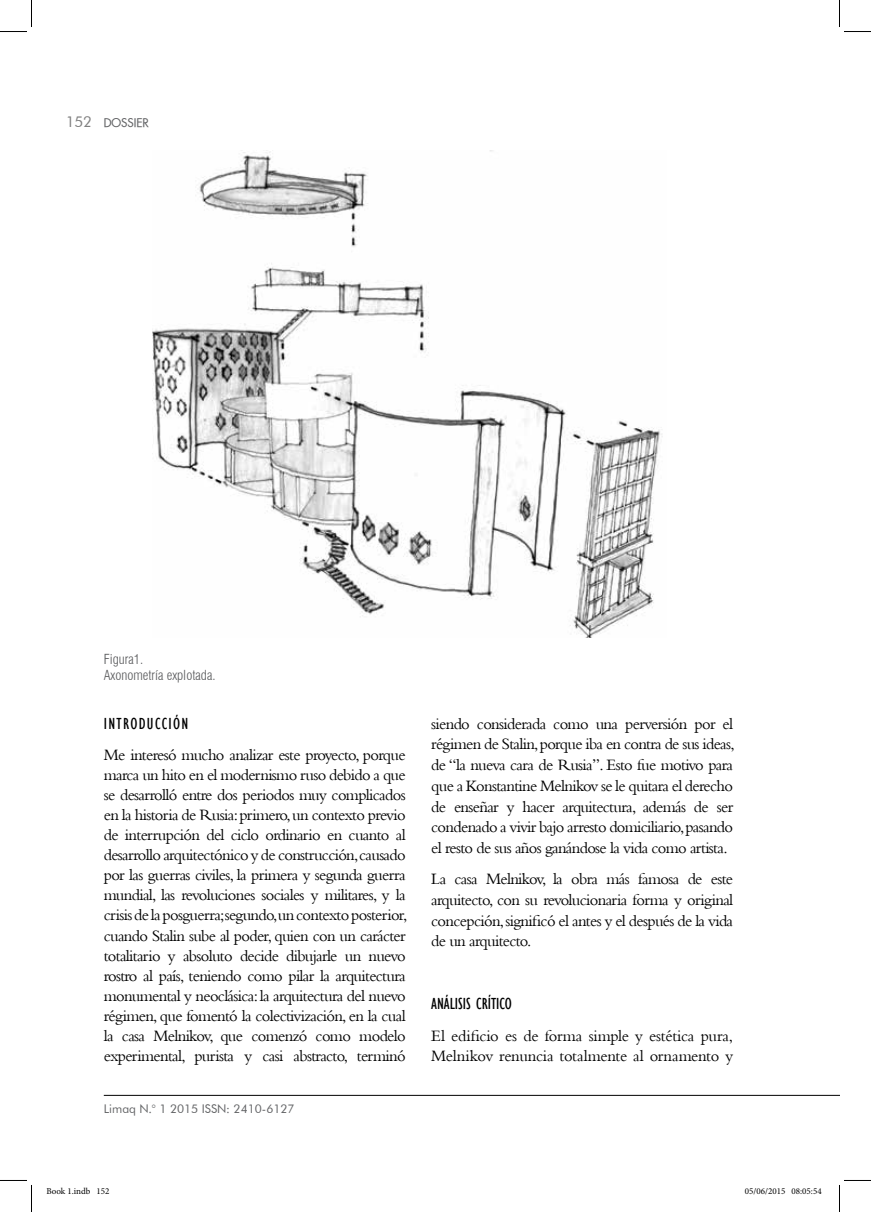
<style>
.page{position:relative;width:871px;height:1212px;background:#fff}
.page>*{position:absolute;margin:0;border:0;box-sizing:border-box;transform-origin:0 0}
.t1{font:16.5px/20.1px "Bembo";letter-spacing:-.04em;color:#000;text-align:justify}
.t2{font:16.5px/20.7px "Bembo";letter-spacing:-.015em;color:#000}
.t3{font:condensed 16.5px "Gill Sans";color:#000}
.t4{font:condensed 16.5px "Gill Sans";letter-spacing:.08em;color:#000}
.t5{font:15px "Futura BT";color:#000}
.t6{font:300 condensed 13.5px/16.2px "Swiss 721 BT";color:#58595b}
.t7{font:12px "Futura BT";color:#636466}
.t8{font:12px "Fusi Normal";color:#636466}
.t9{font:9px "Minion Pro";color:#000}
</style>
<div class="page">
<hr style="left:104px;top:1094px;width:735px;height:1px;background:#000">
<img style="left:152px;top:151px;width:511px;height:486px">
<svg style="left:0;top:0;width:32px;height:32px"></svg>
<svg style="left:0;top:1180px;width:32px;height:31px"></svg>
<svg style="left:839px;top:0;width:32px;height:32px"></svg>
<svg style="left:839px;top:1180px;width:32px;height:31px"></svg>
<p class="t5" style="left:66px;top:113px;width:28px">152</p>
<p class="t8" style="left:104px;top:115px;width:46px">DOSSIER</p>
<p class="t6" style="left:104px;top:650px;width:113px">Figura1.<br>Axonometría explotada.</p>
<p class="t4" style="left:104px;top:713px;width:86px">INTRODUCCIÓN</p>
<p class="t1" style="left:104px;top:743px;width:305px">Me interesó mucho analizar este proyecto, porque marca un hito en el modernismo ruso debido a que se desarrolló entre dos periodos muy complicados en la historia de Rusia: primero, un contexto previo de interrupción del ciclo ordinario en cuanto al desarrollo arquitectónico y de construcción,causado por las guerras civiles, la primera y segunda guerra mundial, las revoluciones sociales y militares, y la crisis de la posguerra;segundo,un contexto posterior, cuando Stalin sube al poder, quien con un carácter totalitario y absoluto decide dibujarle un nuevo rostro al país, teniendo como pilar la arquitectura monumental y neoclásica: la arquitectura del nuevo régimen, que fomentó la colectivización, en la cual la casa Melnikov, que comenzó como modelo experimental, purista y casi abstracto, terminó</p>
<p class="t7" style="left:104px;top:1100px;width:192px">Limaq N.° 1 2015 ISSN: 2410-6127</p>
<p class="t1" style="left:431px;top:712px;width:305px;line-height:20.7px">siendo considerada como una perversión por el régimen de Stalin, porque iba en contra de sus ideas, de “la nueva cara de Rusia”. Esto fue motivo para que a Konstantine Melnikov se le quitara el derecho de enseñar y hacer arquitectura, además de ser condenado a vivir bajo arresto domiciliario, pasando el resto de sus años ganándose la vida como artista.</p>
<p class="t1" style="left:431px;top:868px;width:303px;line-height:20.7px">La casa Melnikov, la obra más famosa de este arquitecto, con su revolucionaria forma y original concepción, significó el antes y el después de la vida de un arquitecto.</p>
<p class="t3" style="left:431px;top:993px;width:82px">ANÁLISIS CRÍTICO</p>
<p class="t2" style="left:431px;top:1024px;width:303px">El edificio es de forma simple y estética pura,<br>Melnikov renuncia totalmente al ornamento y</p>
<p class="t9" style="left:46px;top:1184px;width:65px">Book 1.indb 152</p>
<p class="t9" style="left:745px;top:1184px;width:78px">05/06/2015 08:05:54</p>
</div>
